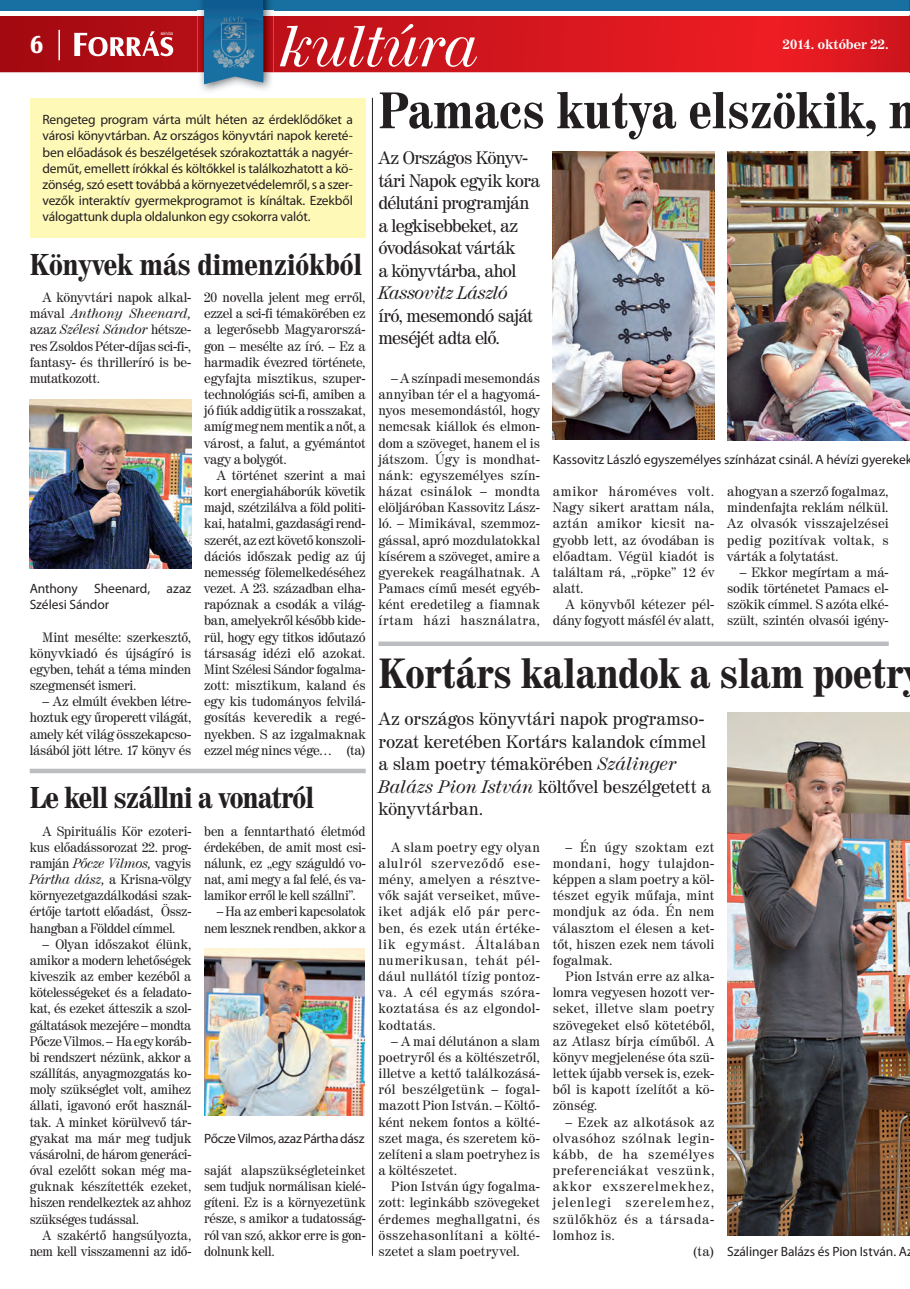
<style>
.page{position:relative;width:910px;height:1289px;background:#fff}
.page>*{position:absolute;margin:0;border:0;box-sizing:border-box;transform-origin:0 0}
.t1{font:italic 57px "Century 725 PFL";letter-spacing:-.02em;color:#fff}
.t2{font:700 51px "Century 725 Cn PFL";color:#231f20}
.t3{font:700 42px "Century 725 Cn PFL";letter-spacing:-.01em;color:#231f20}
.t4{font:700 30px "Century 725 Cn PFL";letter-spacing:-.02em;color:#231f20}
.t5{font:700 25.5px "Castle Bk PFL";color:#fff}
.t6{font:18px/22.5px "Century 725 PFL";letter-spacing:-.015em;color:#231f20}
.t7{font:18px/22.5px "Century 725 PFL";letter-spacing:-.035em;color:#231f20}
.t8{font:18px/22.5px "Century 725 PFL";letter-spacing:-.04em;color:#231f20}
.t9{font:italic 18px "Century 725 PFL";letter-spacing:-.04em;color:#231f20}
.t10{font:13.5px/16.2px "Century 725 PFL";color:#231f20;text-align:justify}
.t11{font:13.5px/16.2px "Myriad Pro";letter-spacing:-.01em;color:#231f20;text-align:justify}
.t12{font:13.5px/16.2px "Century 725 PFL";color:#231f20;text-align:right;scale:.96 1}
.t13{font:13.5px/16.2px "Century 725 PFL";letter-spacing:-.03em;color:#231f20;text-align:right}
.t14{font:13.5px "Century 725 PFL";letter-spacing:.045em;color:#231f20}
.t15{font:13.5px "Myriad Pro";letter-spacing:-.03em;color:#231f20}
.t16{font:13.5px "Century 725 PFL";letter-spacing:.04em;color:#231f20}
.t17{font:13.5px "Century 725 PFL";letter-spacing:.07em;color:#231f20}
.t18{font:13.5px "Century 725 PFL";letter-spacing:.06em;color:#231f20}
.t19{font:13.5px "Century 725 PFL";letter-spacing:.025em;color:#231f20}
.t20{font:13.5px "Century 725 PFL";letter-spacing:.05em;color:#231f20}
.t21{font:700 13.5px "Century 725 PFL";color:#fff}
.t22{font:13.5px "Century 725 PFL";letter-spacing:.02em;color:#231f20}
.t23{font:700 3.6px "Century 725 PFL";letter-spacing:-.025em;color:#fff}
.s1{font-style:italic}
</style>
<div class="page">
<svg style="left:0;top:16px;width:909px;height:56px;background:#ce141c"></svg>
<div style="left:0;top:0;width:910px;height:13px;background:#186fa1"></div>
<hr style="left:58px;top:30px;width:2px;height:30px;background:#fff">
<svg style="left:74px;top:31px;width:99px;height:25px"></svg>
<hr style="left:0;top:11px;width:910px;height:4px;background:#fff">
<img style="left:197px;top:0;width:76px;height:91px">
<svg style="left:204px;top:0;width:59px;height:84px;background:#2c739f"></svg>
<svg style="left:909px;top:0;width:1px;height:72px"></svg>
<img style="left:727px;top:151px;width:183px;height:289px">
<img style="left:553px;top:151px;width:161px;height:289px">
<div style="left:378px;top:641px;width:511px;height:5px;background:#bcbdc0"></div>
<img style="left:727px;top:713px;width:183px;height:522px">
<hr style="left:372px;top:98px;width:1px;height:1157px;background:#231f20">
<div style="left:30px;top:768px;width:336px;height:5px;background:#bcbdc0"></div>
<div style="left:30px;top:98px;width:336px;height:139px;background:#fff9b8"></div>
<img style="left:30px;top:399px;width:161px;height:169px">
<img style="left:204px;top:948px;width:161px;height:167px">
<h1 class="t1" style="left:281px;top:26px;width:200px">kultúra</h1>
<h2 class="t2" style="left:378px;top:92px;width:552px">Pamacs kutya elszökik, m</h2>
<p class="t23" style="left:161px;top:32px;width:14px">HÉVÍZI</p>
<h3 class="t5" style="left:30px;top:35px;width:15px">6</h3>
<p class="t21" style="left:783px;top:39px;width:107px">2014. október 22.</p>
<p class="t11" style="left:43px;top:113px;width:312px">Rengeteg program várta múlt héten az érdeklődőket a városi könyvtárban. Az országos könyvtári napok kereté&shy;ben előadások és beszélgetések szórakoztatták a nagyér&shy;deműt, emellett írókkal és költőkkel is találkozhatott a kö&shy;zönség, szó esett továbbá a környezetvédelemről, s a szer&shy;vezők interaktív gyermekprogramot is kínáltak. Ezekből válogattunk dupla oldalunkon egy csokorra valót.</p>
<h3 class="t7" style="left:378px;top:148px;width:163px">Az Országos Könyv&shy;tári Napok egyik kora délutáni programján a legkisebbeket, az óvodásokat várták<br>a könyvtárba, ahol</h3>
<h3 class="t9" style="left:378px;top:286px;width:131px">Kassovitz László</h3>
<h3 class="t8" style="left:378px;top:306px;width:156px">író, mesemondó saját meséjét adta elő.</h3>
<p class="t10" style="left:378px;top:371px;width:163px;text-indent:13px">– A színpadi mesemondás annyiban tér el a hagyomá&shy;nyos mesemondástól, hogy nemcsak kiállok és elmon&shy;dom a szöveget, hanem el is játszom. Úgy is mondhat&shy;nánk: egyszemélyes szín&shy;házat csinálok – mondta elöljáróban Kassovitz Lász&shy;ló. – Mimikával, szemmoz&shy;gással, apró mozdulatokkal kísérem a szöveget, amire a gyerekek reagálhatnak. A Pamacs című mesét egyéb&shy;ként eredetileg a fiamnak írtam házi használatra,</p>
<h3 class="t4" style="left:30px;top:254px;width:334px">Könyvek más dimenziókból</h3>
<p class="t10" style="left:30px;top:291px;width:163px;text-indent:13px">A könyvtári napok alkal&shy;mával <span class="s1">Anthony Sheenard, </span>azaz <span class="s1">Szélesi Sándor</span> hétsze&shy;res Zsoldos Péter-díjas sci-fi-, fantasy- és thrilleríró is be&shy;mutatkozott.</p>
<p class="t10" style="left:204px;top:291px;width:163px">20 novella jelent meg erről, ezzel a sci-fi témakörében ez a legerősebb Magyarorszá&shy;gon – mesélte az író. – Ez a harmadik évezred története, egyfajta misztikus, szuper&shy;technológiás sci-fi, amiben a jó fiúk addig ütik a rosszakat, amíg meg nem mentik a nőt, a várost, a falut, a gyémántot vagy a bolygót.</p>
<p class="t10" style="left:204px;top:468px;width:163px;text-indent:13px">A történet szerint a mai kort energiaháborúk követik majd, szétzilálva a föld politi&shy;kai, hatalmi, gazdasági rend&shy;szerét, az ezt követő konszoli&shy;dációs időszak pedig az új nemesség fölemelkedéséhez vezet. A 23. században elha&shy;rapóznak a csodák a világ&shy;ban, amelyekről később kide&shy;rül, hogy egy titkos időutazó társaság idézi elő azokat.<br>Mint Szélesi Sándor fogalma&shy;zott: misztikum, kaland és egy kis tudományos felvilá&shy;gosítás keveredik a regé&shy;nyekben. S az izgalmaknak ezzel még nincs vége… (ta)</p>
<p class="t11" style="left:553px;top:452px;width:361px">Kassovitz László egyszemélyes színházat csinál. A hévízi gyerekek</p>
<p class="t10" style="left:553px;top:484px;width:163px">amikor hároméves volt.<br>Nagy sikert arattam nála, aztán amikor kicsit na&shy;gyobb lett, az óvodában is előadtam. Végül kiadót is találtam rá, „röpke” 12 év alatt.</p>
<p class="t10" style="left:553px;top:598px;width:163px;text-align:right">A könyvből kétezer pél&shy;dány fogyott másfél év alatt,</p>
<p class="t10" style="left:727px;top:484px;width:163px">ahogyan a szerző fogalmaz, mindenfajta reklám nélkül.<br>Az olvasók visszajelzései pedig pozitívak voltak, s várták a folytatást.</p>
<p class="t10" style="left:727px;top:565px;width:163px;text-indent:13px">– Ekkor megírtam a má&shy;sodik történetet Pamacs el&shy;szökik címmel. S azóta elké&shy;szült, szintén olvasói igény-</p>
<p class="t11" style="left:30px;top:581px;width:163px">Anthony Sheenard, azaz<br>Szélesi Sándor</p>
<p class="t10" style="left:30px;top:630px;width:163px;text-indent:13px">Mint mesélte: szerkesztő, könyvkiadó és újságíró is egyben, tehát a téma minden szegmensét ismeri.</p>
<p class="t10" style="left:30px;top:694px;width:163px;text-indent:13px">– Az elmúlt években létre&shy;hoztuk egy űroperett világát, amely két világ összekapcso&shy;lásából jött létre. 17 könyv és</p>
<h3 class="t3" style="left:378px;top:657px;width:526px">Kortárs kalandok a slam poetr</h3>
<h3 class="t6" style="left:378px;top:709px;width:334px">Az országos könyvtári napok programso&shy;rozat keretében Kortárs kalandok címmel a slam poetry témakörében <span class="s1">Szálinger Balázs Pion István</span> költővel beszélgetett a könyvtárban.</h3>
<h3 class="t4" style="left:30px;top:787px;width:286px">Le kell szállni a vonatról</h3>
<p class="t10" style="left:30px;top:824px;width:163px;text-indent:13px">A Spirituális Kör ezoteri&shy;kus előadássorozat 22. prog&shy;ramján <span class="s1">Pőcze Vilmos,</span> vagyis <span class="s1">Pártha dász,</span> a Krisna-völgy környezetgazdálkodási szak&shy;értője tartott előadást, Össz&shy;hangban a Földdel címmel.</p>
<p class="t10" style="left:30px;top:937px;width:163px;text-indent:13px">– Olyan időszakot élünk, amikor a modern lehetőségek kiveszik az ember kezéből a kötelességeket és a feladato&shy;kat, és ezeket átteszik a szol&shy;gáltatások mezejére – mondta Pőcze Vilmos. – Ha egy koráb&shy;bi rendszert nézünk, akkor a szállítás, anyagmozgatás ko&shy;moly szükséglet volt, amihez állati, igavonó erőt használ&shy;tak. A minket körülvevő tár&shy;gyakat ma már meg tudjuk vásárolni, de három generáci&shy;óval ezelőtt sokan még ma&shy;guknak készítették ezeket, hiszen rendelkeztek az ahhoz szükséges tudással.</p>
<p class="t12" style="left:30px;top:1228px;width:170px">A szakértő hangsúlyozta, nem kell visszamenni az idő-</p>
<p class="t12" style="left:204px;top:824px;width:170px;text-align:justify">ben a fenntartható életmód érdekében, de amit most csi&shy;nálunk, ez „egy száguldó vo&shy;nat, ami megy a fal felé, és va&shy;lamikor erről le kell szállni”.</p>
<p class="t13" style="left:204px;top:904px;width:163px">– Ha az emberi kapcsolatok nem lesznek rendben, akkor a</p>
<p class="t15" style="left:204px;top:1132px;width:162px">Pőcze Vilmos, azaz Pártha dász</p>
<p class="t10" style="left:204px;top:1163px;width:163px">saját alapszükségleteinket sem tudjuk normálisan kielé&shy;gíteni. Ez is a környezetünk része, s amikor a tudatosság&shy;ról van szó, akkor erre is gon&shy;dolnunk kell.</p>
<p class="t10" style="left:378px;top:840px;width:163px;text-indent:13px">A slam poetry egy olyan alulról szerveződő ese&shy;mény, amelyen a résztve&shy;vők saját verseiket, műve&shy;iket adják elő pár perc&shy;ben, és ezek után értéke&shy;lik egymást. Általában numerikusan, tehát pél&shy;dául nullától tízig pontoz&shy;va. A cél egymás szóra&shy;koztatása és az elgondol&shy;kodtatás.</p>
<p class="t10" style="left:378px;top:1034px;width:163px;text-indent:13px">– A mai délutánon a slam poetryről és a költészetről, illetve a kettő találkozásá&shy;ról beszélgetünk – fogal&shy;mazott Pion István. – Költő&shy;ként nekem fontos a költé&shy;szet maga, és szeretem kö&shy;zelíteni a slam poetryhez is a költészetet.</p>
<p class="t10" style="left:378px;top:1179px;width:163px;text-indent:13px">Pion István úgy fogalma&shy;zott: leginkább szövegeket érdemes meghallgatni, és összehasonlítani a költé&shy;szetet a slam poetryvel.</p>
<p class="t10" style="left:553px;top:840px;width:163px;text-indent:13px">– Én úgy szoktam ezt mondani, hogy tulajdon&shy;képpen a slam poetry a köl&shy;tészet egyik műfaja, mint mondjuk az óda. Én nem választom el élesen a ket&shy;tőt, hiszen ezek nem távoli fogalmak.</p>
<p class="t10" style="left:553px;top:969px;width:163px;text-indent:13px">Pion István erre az alka&shy;lomra vegyesen hozott ver&shy;seket, illetve slam poetry szövegeket első kötetéből, az Atlasz bírja címűből. A könyv megjelenése óta szü&shy;lettek újabb versek is, ezek&shy;ből is kapott ízelítőt a kö&shy;zönség.</p>
<p class="t19" style="left:566px;top:1116px;width:150px">– Ezek az alkotások az</p>
<p class="t16" style="left:553px;top:1133px;width:163px">olvasóhoz szólnak legin-</p>
<p class="t20" style="left:553px;top:1149px;width:163px">kább, de ha személyes</p>
<p class="t14" style="left:553px;top:1165px;width:163px">preferenciákat veszünk,</p>
<p class="t18" style="left:553px;top:1181px;width:163px">akkor exszerelmekhez,</p>
<p class="t17" style="left:553px;top:1197px;width:163px">jelenlegi szerelemhez,</p>
<p class="t14" style="left:553px;top:1213px;width:163px">szülőkhöz és a társada-</p>
<p class="t22" style="left:553px;top:1230px;width:64px">lomhoz is.</p>
<p class="t10" style="left:693px;top:1244px;width:23px">(ta)</p>
<p class="t11" style="left:727px;top:1244px;width:181px">Szálinger Balázs és Pion István. A</p>
</div>
